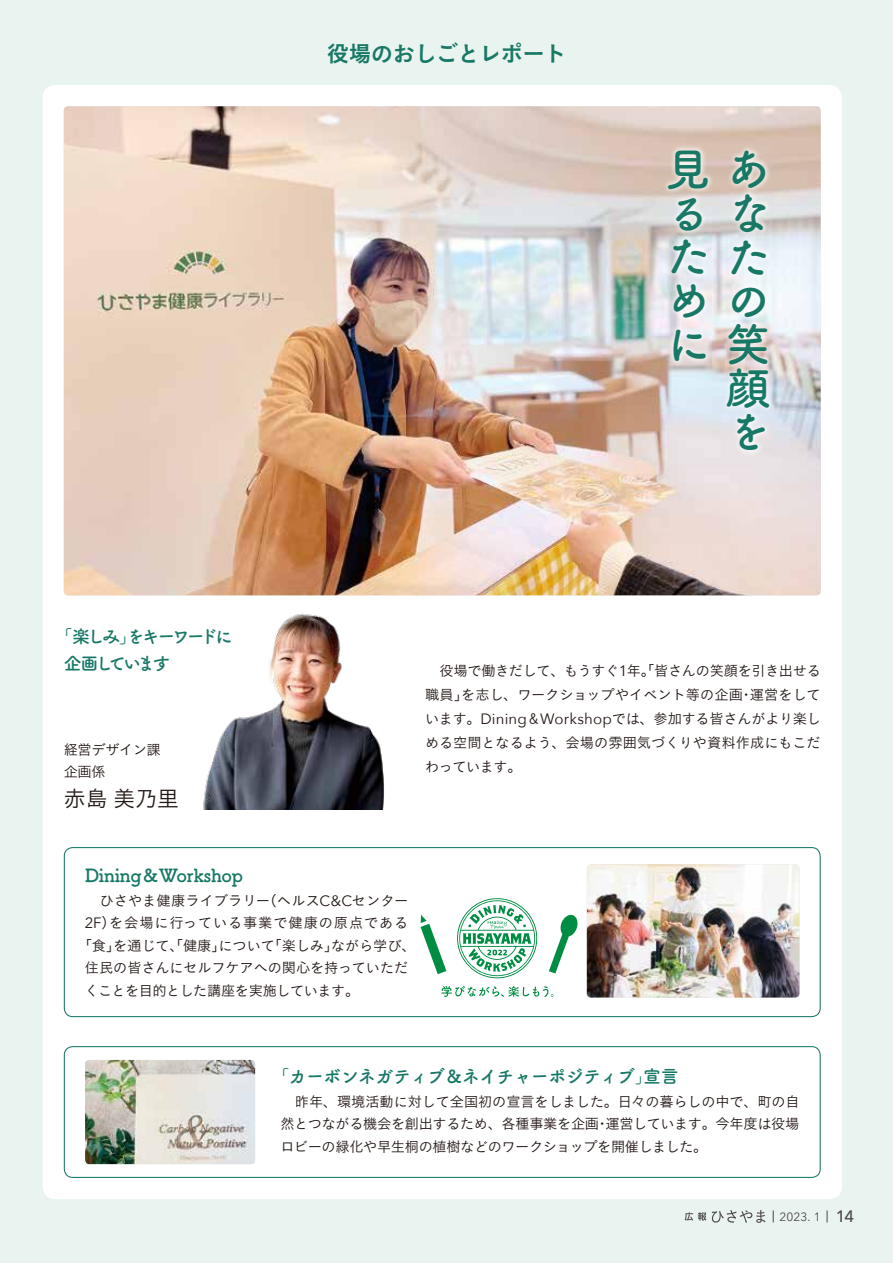
<style>
.page{position:relative;width:893px;height:1263px;background:#e9f3ef}
.page>*{position:absolute;margin:0;border:0;box-sizing:border-box;transform-origin:0 0}
.t1{font:45px/43.5px "Tsuku B Rd Gothic Std B";color:#187866}
.t2{font:22.5px "Koburina Go Std N W6";letter-spacing:-.03em;color:#187866}
.t3{font:22.5px "Koburina Go Std N W3";letter-spacing:-.025em;color:#221815}
.t4{font:18px "Tsuku B Rd Gothic Std B";letter-spacing:-.04em;color:#187866}
.t5{font:18px "Tsuku B Rd Gothic Std B";letter-spacing:-.015em;color:#187866}
.t6{font:18px "Tsuku B Rd Gothic Std B";letter-spacing:-.17em;color:#187866}
.t7{font:18px/27px "Tsuku B Rd Gothic Std B";letter-spacing:-.18em;color:#187866}
.t8{font:500 16.5px "Avenir Next";color:#4c4948}
.t9{font:15px "Avenir Next";color:#221815}
.t10{font:14.25px/22.5px "Koburina Go Std N W3";letter-spacing:-.02em;color:#221815}
.t11{font:14.25px/22.5px "Koburina Go Std N W3";letter-spacing:.05em;color:#221815}
.t12{font:12px "Avenir Next";color:#4c4948}
.s1{font-family:"Avenir Next";font-size:15px}
.s2{font-family:"Koburina Go Std N W3";font-size:14.25px}
</style>
<div class="page">
<div style="left:43px;top:85px;width:799px;height:1114px;background:#fff;border-radius:13px"></div>
<svg style="left:773px;top:1210px;width:1px;height:12px"></svg>
<svg style="left:827px;top:1210px;width:1px;height:12px"></svg>
<svg style="left:712px;top:1210px;width:53px;height:13px"></svg>
<svg style="left:685px;top:1212px;width:21px;height:9px"></svg>
<img style="left:64px;top:106px;width:757px;height:489px">
<div style="left:662px;top:144px;width:114px;height:313px;background:#fff;opacity:.75"></div>
<img style="left:85px;top:1060px;width:170px;height:104px">
<img style="left:587px;top:864px;width:212px;height:133px">
<svg style="left:441px;top:986px;width:113px;height:11px"></svg>
<svg style="left:421px;top:915px;width:25px;height:59px"></svg>
<svg style="left:549px;top:914px;width:29px;height:59px"></svg>
<svg style="left:457px;top:898px;width:80px;height:80px"></svg>
<img style="left:203px;top:613px;width:181px;height:196px">
<div style="left:64px;top:847px;width:757px;height:170px;border:1px solid #187866;border-radius:9px"></div>
<div style="left:64px;top:1046px;width:757px;height:132px;border:1px solid #187866;border-radius:9px"></div>
<h2 class="t2" style="left:327px;top:37px;width:241px">役場のおしごとレポート</h2>
<h1 class="t1" style="left:666px;top:145px;width:103px">見ある<br>たため<br>に笑</h1>
<h1 class="t1" style="left:726px;top:167px;width:45px;line-height:87.3px;text-align:justify">なの顔</h1>
<h1 class="t1" style="left:726px;top:407px;width:41px">を</h1>
<p class="t6" style="left:55px;top:622px;width:180px">「楽しみをキーワードに</p>
<p class="t7" style="left:64px;top:622px;width:108px;text-indent:55px">」<br>企画しています</p>
<p class="t10" style="left:64px;top:738px;width:99px">経営デザイン課企画係</p>
<h2 class="t3" style="left:64px;top:781px;width:117px">赤島美乃里</h2>
<p class="t10" style="left:425px;top:658px;width:397px;line-height:24px;text-align:right">　役場で働きだして、もうすぐ年<span class="s1">1</span> 。「皆さんの笑顔を引き出せる運営をして</p>
<p class="t10" style="left:461px;top:683px;width:283px">を志し、ワークショップやイベント等の企画</p>
<p class="t10" style="left:425px;top:682px;width:397px;line-height:24px">職員」<br>います。<span class="s1">Dining</span>＆<span class="s1">Workshop</span>では、参加する皆さんがより楽しめる空間となるよう、会場の雰囲気づくりや資料作成にもこだわっています。</p>
<p class="t10" style="left:739px;top:683px;width:16px">・</p>
<p class="t5" style="left:85px;top:861px;width:160px">Dining＆Workshop</p>
<p class="t11" style="left:109px;top:889px;width:301px;text-indent:-24px">　ひさやま健康ライブラリー<br>を会場に行っている事業で健康の原点である</p>
<p class="t10" style="left:262px;top:889px;width:147px">（ヘルス<span class="s1">C&amp;C</span>センター</p>
<p class="t9" style="left:85px;top:910px;width:32px"><span class="s2">）</span>F2</p>
<p class="t10" style="left:85px;top:934px;width:325px;text-indent:-7px">「食」<br>住民の皆さんにセルフケアへの関心を持っていただくことを目的とした講座を実施しています。</p>
<p class="t10" style="left:113px;top:934px;width:114px">を通じて、「健康」</p>
<p class="t10" style="left:267px;top:934px;width:72px">「楽しみ」</p>
<p class="t10" style="left:331px;top:934px;width:86px">ながら学び、</p>
<p class="t10" style="left:218px;top:934px;width:58px">について</p>
<p class="t4" style="left:271px;top:1062px;width:409px">「カーボンネガティブ＆ネイチャーポジティブ宣言</p>
<p class="t4" style="left:635px;top:1062px;width:19px">」</p>
<p class="t10" style="left:281px;top:1090px;width:521px">　昨年、環境活動に対して全国初の宣言をしました。日々の暮らしの中で、町の自然とつながる機会を創出するため、各種事業を企画運営しています。今年度は役場</p>
<p class="t10" style="left:280px;top:1112px;width:429px;text-indent:315px">・<br>ロビーの緑化や早生桐の植樹などのワークショップを開催しました。</p>
<p class="t12" style="left:780px;top:1206px;width:43px">2023. 1</p>
<p class="t8" style="left:836px;top:1202px;width:20px">14</p>
</div>
